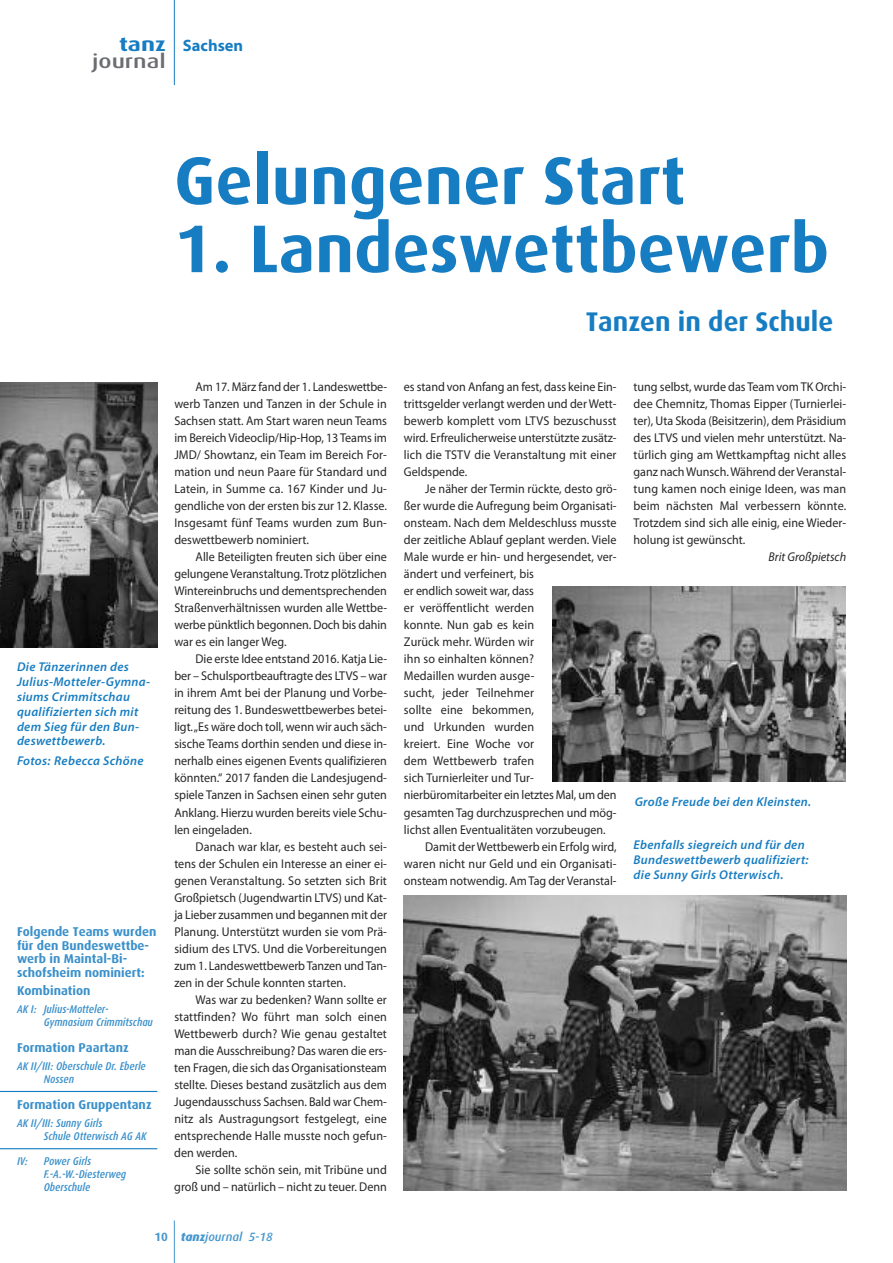
<style>
.page{position:relative;width:893px;height:1263px;background:#fff}
.page>*{position:absolute;margin:0;border:0;box-sizing:border-box;transform-origin:0 0}
.t1{font:700 67.5px "Dax";color:#177dc2}
.t2{font:700 27px "Dax";color:#177dc2}
.t3{font:500 19.5px "Dax";color:#6c6d70;scale:1.25 1}
.t4{font:700 19.5px "Dax";color:#177dc2;scale:1.25 1}
.t5{font:700 16.5px "Myriad Pro";color:#177dc2}
.t6{font:12.75px/17px "Myriad Pro";color:#272526;text-align:justify;scale:.95 1}
.t7{font:italic 600 12.75px/14.9px "Myriad Pro";letter-spacing:.025em;color:#177dc2}
.t8{font:700 12.75px/13.5px "Dax";color:#3a90cb}
.t9{font:italic 12.75px "Myriad Pro";color:#272526;scale:.95 1}
.t10{font:italic 500 12px "Dax";color:#4697ce}
.t11{font:italic 500 11.25px/12.8px "Dax Condensed";color:#3a90cb}
.s1{font-weight:700;font-style:normal}
.s2{font-weight:800}
</style>
<div class="page">
<hr style="left:174px;top:1220px;width:1px;height:43px;background:#4697ce">
<hr style="left:174px;top:0;width:1px;height:85px;background:#177dc2">
<hr style="left:0;top:1091px;width:157px;height:1px;background:#177dc2">
<hr style="left:0;top:1148px;width:157px;height:1px;background:#177dc2">
<img style="left:0;top:382px;width:157px;height:266px">
<img style="left:404px;top:896px;width:442px;height:295px">
<img style="left:552px;top:586px;width:293px;height:196px">
<h3 class="t4" style="left:119px;top:33px;width:39px">tanz</h3>
<h3 class="t3" style="left:92px;top:50px;width:60px">journal</h3>
<p class="t5" style="left:183px;top:39px;width:62px">Sachsen</p>
<h1 class="t1" style="left:174px;top:143px;width:512px">Gelungener Start</h1>
<h1 class="t1" style="left:174px;top:211px;width:656px">1. Landeswettbewerb</h1>
<h2 class="t2" style="left:586px;top:306px;width:249px">Tanzen in der Schule</h2>
<p class="t7" style="left:17px;top:660px;width:135px">Die Tänzerinnen des<br>Julius-Motteler-Gymna&shy;siums Crimmitschau qualifizierten sich mit dem Sieg für den Bun&shy;deswettbewerb.</p>
<p class="t7" style="left:17px;top:754px;width:128px">Fotos: Rebecca Schöne</p>
<p class="t8" style="left:17px;top:925px;width:141px">Folgende Teams wurden für den Bundeswettbe&shy;werb in Maintal-Bi&shy;schofsheim nominiert:</p>
<p class="t8" style="left:17px;top:984px;width:75px">Kombination</p>
<p class="t11" style="left:44px;top:1003px;width:111px;text-indent:-27px">AK I: Julius-Motteler-<br>Gymnasium Crimmitschau</p>
<p class="t8" style="left:17px;top:1041px;width:113px">Formation Paartanz</p>
<p class="t11" style="left:44px;top:1060px;width:104px;text-indent:-27px">AK II/III: Oberschule Dr. Eberle<br>Nossen</p>
<p class="t8" style="left:17px;top:1098px;width:136px">Formation Gruppentanz</p>
<p class="t11" style="left:44px;top:1117px;width:104px;text-indent:-27px">AK II/III: Sunny Girls<br>Schule Otterwisch AG AK</p>
<p class="t11" style="left:17px;top:1155px;width:12px">IV:</p>
<p class="t11" style="left:44px;top:1155px;width:84px">Power Girls<br>F.-A.-W.-Diesterweg<br>Oberschule</p>
<p class="t6" style="left:174px;top:379px;width:226px;text-indent:21px">Am 17. März fand der 1. Landeswettbe&shy;werb Tanzen und Tanzen in der Schule in Sachsen statt. Am Start waren neun Teams im Bereich Videoclip/Hip-Hop, 13 Teams im JMD/ Showtanz, ein Team im Bereich For&shy;mation und neun Paare für Standard und Latein, in Summe ca. 167 Kinder und Ju&shy;gendliche von der ersten bis zur 12. Klasse.<br>Insgesamt fünf Teams wurden zum Bun&shy;deswettbewerb nominiert.</p>
<p class="t6" style="left:174px;top:550px;width:226px;text-indent:21px">Alle Beteiligten freuten sich über eine gelungene Veranstaltung. Trotz plötzlichen Wintereinbruchs und dementsprechenden Straßenverhältnissen wurden alle Wettbe&shy;werbe pünktlich begonnen. Doch bis dahin war es ein langer Weg.</p>
<p class="t6" style="left:174px;top:652px;width:226px;text-indent:21px">Die erste Idee entstand 2016. Katja Lie&shy;ber – Schulsportbeauftragte des LTVS – war in ihrem Amt bei der Planung und Vorbe&shy;reitung des 1. Bundeswettbewerbes betei&shy;ligt.„Es wäre doch toll, wenn wir auch säch&shy;sische Teams dorthin senden und diese in&shy;nerhalb eines eigenen Events qualifizieren könnten.“ 2017 fanden die Landesjugend&shy;spiele Tanzen in Sachsen einen sehr guten Anklang. Hierzu wurden bereits viele Schu&shy;len eingeladen.</p>
<p class="t6" style="left:174px;top:839px;width:225px;text-indent:21px">Danach war klar, es besteht auch sei&shy;tens der Schulen ein Interesse an einer ei&shy;genen Veranstaltung. So setzten sich Brit Großpietsch (Jugendwartin LTVS) und Kat&shy;ja Lieber zusammen und begannen mit der Planung. Unterstützt wurden sie vom Prä&shy;sidium des LTVS. Und die Vorbereitungen zum 1. LandeswettbewerbTanzen undTan&shy;zen in der Schule konnten starten.</p>
<p class="t6" style="left:174px;top:992px;width:225px;text-indent:21px">Was war zu bedenken? Wann sollte er stattfinden? Wo führt man solch einen Wettbewerb durch? Wie genau gestaltet man die Ausschreibung? Das waren die ers&shy;ten Fragen, die sich das Organisationsteam stellte. Dieses bestand zusätzlich aus dem Jugendausschuss Sachsen. Bald war Chem&shy;nitz als Austragungsort festgelegt, eine entsprechende Halle musste noch gefun&shy;den werden.</p>
<p class="t6" style="left:174px;top:1162px;width:225px;text-align:right">Sie sollte schön sein, mit Tribüne und groß und – natürlich – nicht zu teuer. Denn</p>
<p class="t6" style="left:404px;top:379px;width:225px">es stand von Anfang an fest, dass keine Ein&shy;trittsgelder verlangt werden und der Wett&shy;bewerb komplett vom LTVS bezuschusst wird. Erfreulicherweise unterstützte zusätz&shy;lich die TSTV die Veranstaltung mit einer Geldspende.</p>
<p class="t6" style="left:425px;top:482px;width:203px">Je näher der Termin rückte, desto grö-</p>
<p class="t6" style="left:404px;top:499px;width:225px">ßer wurde die Aufregung beim Organisati-</p>
<p class="t6" style="left:404px;top:516px;width:225px">onsteam. Nach dem Meldeschluss musste</p>
<p class="t6" style="left:404px;top:533px;width:225px">der zeitliche Ablauf geplant werden. Viele</p>
<p class="t6" style="left:404px;top:550px;width:225px">Male wurde er hin- und hergesendet, ver-</p>
<p class="t6" style="left:404px;top:567px;width:138px">ändert und verfeinert, bis</p>
<p class="t6" style="left:404px;top:584px;width:138px">er endlich soweit war, dass</p>
<p class="t6" style="left:404px;top:601px;width:138px">er veröffentlicht werden</p>
<p class="t6" style="left:404px;top:618px;width:138px">konnte. Nun gab es kein</p>
<p class="t6" style="left:404px;top:635px;width:138px">Zurück mehr. Würden wir</p>
<p class="t6" style="left:404px;top:652px;width:138px">ihn so einhalten können?</p>
<p class="t6" style="left:404px;top:669px;width:139px">Medaillen wurden ausge-</p>
<p class="t6" style="left:404px;top:686px;width:138px">sucht, jeder Teilnehmer</p>
<p class="t6" style="left:404px;top:703px;width:138px">sollte eine bekommen,</p>
<p class="t6" style="left:404px;top:720px;width:138px">und Urkunden wurden</p>
<p class="t6" style="left:404px;top:737px;width:138px">kreiert. Eine Woche vor</p>
<p class="t6" style="left:404px;top:754px;width:138px">dem Wettbewerb trafen</p>
<p class="t6" style="left:404px;top:771px;width:138px">sich Turnierleiter und Tur-</p>
<p class="t6" style="left:404px;top:788px;width:225px">nierbüromitarbeiter ein letztes Mal, um den</p>
<p class="t6" style="left:404px;top:805px;width:225px">gesamten Tag durchzusprechen und mög-</p>
<p class="t6" style="left:404px;top:822px;width:214px">lichst allen Eventualitäten vorzubeugen.</p>
<p class="t6" style="left:425px;top:839px;width:203px">Damit der Wettbewerb ein Erfolg wird,</p>
<p class="t6" style="left:404px;top:856px;width:225px">waren nicht nur Geld und ein Organisati-</p>
<p class="t6" style="left:404px;top:873px;width:225px">onsteam notwendig. AmTag der Veranstal-</p>
<p class="t6" style="left:634px;top:379px;width:225px">tung selbst, wurde das Team vomTK Orchi&shy;dee Chemnitz, Thomas Eipper (Turnierlei&shy;ter), Uta Skoda (Beisitzerin), dem Präsidium des LTVS und vielen mehr unterstützt. Na&shy;türlich ging am Wettkampftag nicht alles ganz nachWunsch.Während derVeranstal&shy;tung kamen noch einige Ideen, was man beim nächsten Mal verbessern könnte.<br>Trotzdem sind sich alle einig, eine Wieder&shy;holung ist gewünscht.</p>
<p class="t9" style="left:769px;top:552px;width:83px">Brit Großpietsch</p>
<p class="t7" style="left:635px;top:795px;width:178px">Große Freude bei den Kleinsten.</p>
<p class="t7" style="left:634px;top:838px;width:177px">Ebenfalls siegreich und für den<br>Bundeswettbewerb qualifiziert: die Sunny Girls Otterwisch.</p>
<p class="t10" style="left:154px;top:1230px;width:120px"><span class="s1">10</span> <span class="s2">tanz</span>journal 5-18</p>
</div>
